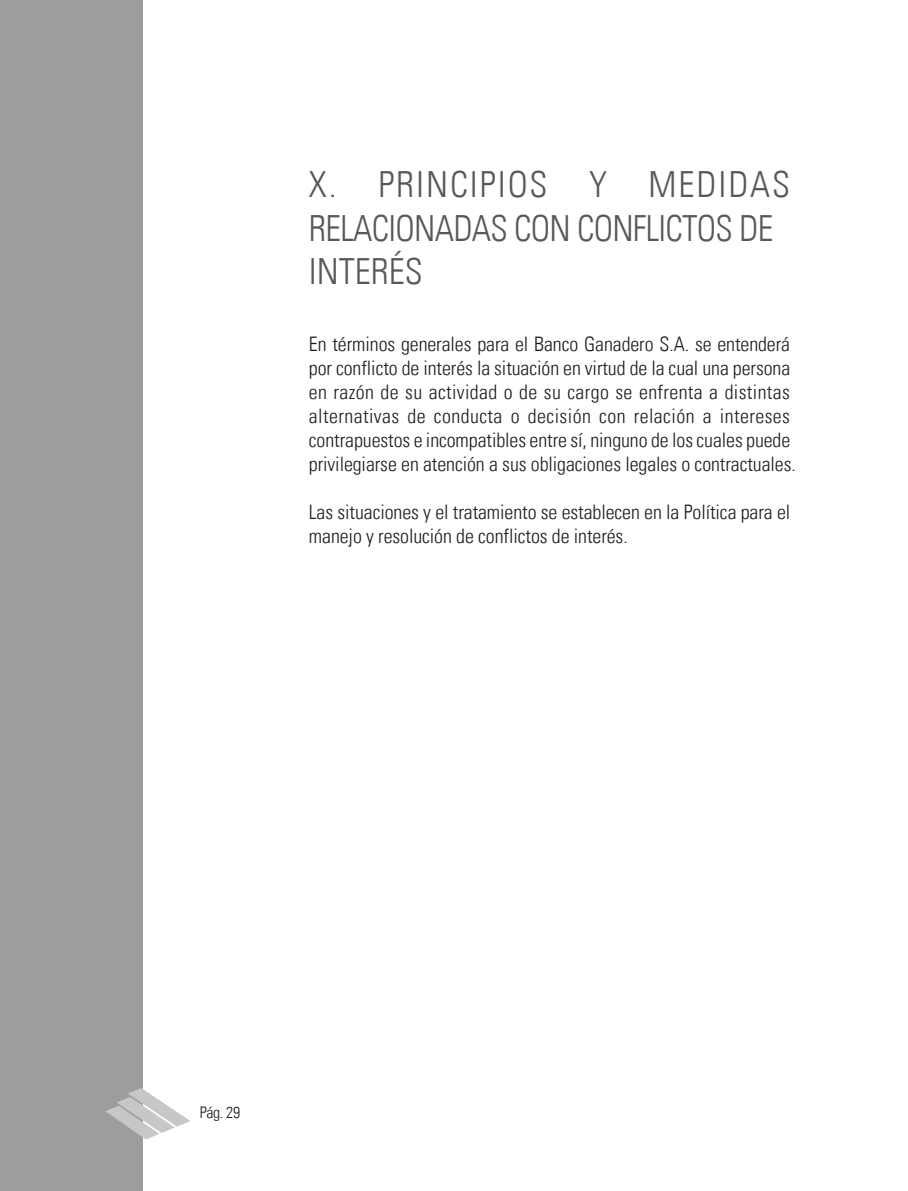
<style>
.page{position:relative;width:908px;height:1191px;background:#fff}
.page>*{position:absolute;margin:0;border:0;box-sizing:border-box;transform-origin:0 0}
.t1{font:300 condensed 36px/43.2px "Univers LT";letter-spacing:-.02em;color:#585857}
.t2{font:300 condensed 20px/24px "Univers LT";letter-spacing:-.005em;color:#1d1d1b}
.t3{font:300 condensed 16px "Univers LT";color:#1d1d1b}
</style>
<div class="page">
<div style="left:0;top:0;width:142px;height:1190px;background:#9d9d9c"></div>
<svg style="left:106px;top:1088px;width:84px;height:51px"></svg>
<h1 class="t1" style="left:309px;top:163px;width:482px">X. PRINCIPIOS Y MEDIDAS<br>RELACIONADAS CON CONFLICTOS DE<br>INTERÉS</h1>
<p class="t2" style="left:309px;top:332px;width:488px">En términos generales para el Banco Ganadero S.A. se entenderá por conflicto de interés la situación en virtud de la cual una persona en razón de su actividad o de su cargo se enfrenta a distintas alternativas de conducta o decisión con relación a intereses contrapuestos e incompatibles entre sí, ninguno de los cuales puede privilegiarse en atención a sus obligaciones legales o contractuales.</p>
<p class="t2" style="left:309px;top:500px;width:482px">Las situaciones y el tratamiento se establecen en la Política para el manejo y resolución de conflictos de interés.</p>
<p class="t3" style="left:200px;top:1103px;width:42px">Pág. 29</p>
</div>
